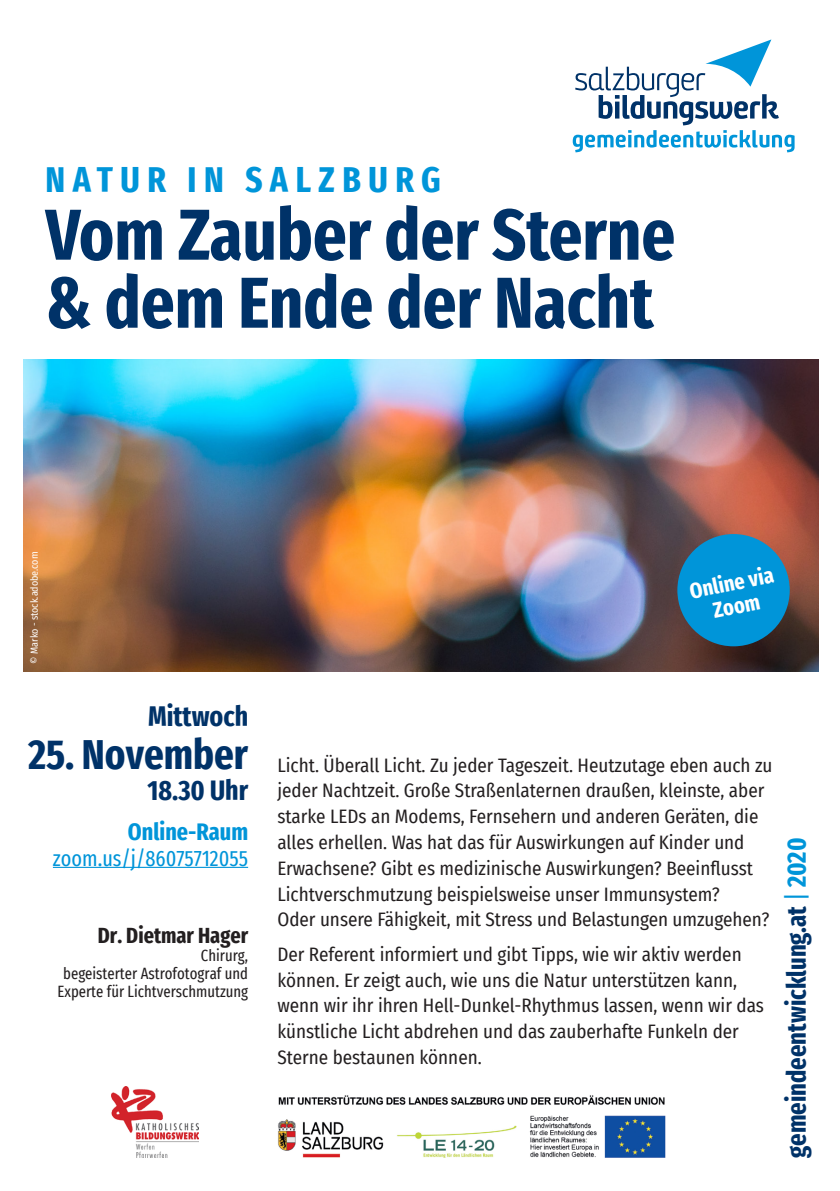
<style>
.page{position:relative;width:840px;height:1191px;background:#fff}
.page>*{position:absolute;margin:0;border:0;box-sizing:border-box;transform-origin:0 0}
.Titel{font:700 extra-condensed 72px/68px "Fira Sans";color:#003268}
.Datum{font:700 extra-condensed 42px "Fira Sans";color:#003268}
.VArt_GE{font:700 extra-condensed 36px "Fira Sans";letter-spacing:.21em;color:#0095d9}
.Uhr{font:700 extra-condensed 28px "Fira Sans";color:#003268}
.t1{font:700 extra-condensed 26.6px "Fira Sans";color:#003268}
.Ort_GE{font:700 extra-condensed 24px "Fira Sans";color:#0095d9}
.Ort_GE-2{font:extra-condensed 22px "Fira Sans";color:#0095d9}
.Dozent{font:700 extra-condensed 22px "Fira Sans";color:#231f20}
.t2{font:700 extra-condensed 22px "Fira Sans";color:#fff}
.Daten{font:19px/25.8px "Fira Sans Condensed";color:#231f20}
.Dozent-2{font:extra-condensed 16px/18px "Fira Sans";color:#231f20;text-align:right}
.Copyright{font:10px "Fira Sans Condensed";color:#fff}
.s1{font-weight:400;color:#0095d9}
.s2{color:#0095d9}
</style>
<div class="page">
<hr style="left:53px;top:866px;width:195px;height:2px;background:#0095d9">
<img style="left:112px;top:1086px;width:87px;height:71px">
<img style="left:23px;top:359px;width:794px;height:313px">
<svg style="left:572px;top:40px;width:222px;height:112px"></svg>
<div style="left:677px;top:534px;width:112px;height:112px;background:#0095d9;border-radius:50%"></div>
<img style="left:278px;top:1095px;width:386px;height:62px">
<p class="VArt_GE" style="left:46px;top:149px;width:396px">NATUR IN SALZBURG</p>
<p class="Titel" style="left:45px;top:196px;width:631px">Vom Zauber der Sterne &amp; dem Ende der Nacht</p>
<p class="Copyright" style="left:27px;top:663px;width:113px;rotate:-90deg">© Marko - stock.adobe.com</p>
<p class="Uhr" style="left:148px;top:693px;width:101px">Mittwoch</p>
<p class="Datum" style="left:28px;top:719px;width:221px">25. November</p>
<p class="Uhr" style="left:147px;top:766px;width:102px">18.30 Uhr</p>
<p class="Ort_GE" style="left:128px;top:811px;width:122px">Online-Raum</p>
<p class="Ort_GE-2" style="left:53px;top:841px;width:197px">zoom.us/j/86075712055</p>
<p class="Dozent" style="left:98px;top:917px;width:152px">Dr. Dietmar Hager</p>
<p class="Dozent-2" style="left:57px;top:946px;width:192px">Chirurg,<br>begeisterter Astrofotograf und<br>Experte für Lichtverschmutzung</p>
<p class="t2" style="left:685px;top:573px;width:87px;rotate:-12deg">Online via</p>
<p class="t2" style="left:709px;top:593px;width:49px;rotate:-12deg">Zoom</p>
<p class="Daten" style="left:277px;top:751px;width:496px">Licht. Überall Licht. Zu jeder Tageszeit. Heutzutage eben auch zu jeder Nachtzeit. Große Straßenlaternen draußen, kleinste, aber starke LEDs an Modems, Fernsehern und anderen Geräten, die alles erhellen. Was hat das für Auswirkungen auf Kinder und Erwachsene? Gibt es medizinische Auswirkungen? Beeinflusst Lichtverschmutzung beispielsweise unser Immunsystem?<br>Oder unsere Fähigkeit, mit Stress und Belastungen umzugehen?</p>
<p class="Daten" style="left:277px;top:940px;width:488px">Der Referent informiert und gibt Tipps, wie wir aktiv werden können. Er zeigt auch, wie uns die Natur unterstützen kann, wenn wir ihr ihren Hell-Dunkel-Rhythmus lassen, wenn wir das künstliche Licht abdrehen und das zauberhafte Funkeln der Sterne bestaunen können.</p>
<p class="t1" style="left:774px;top:1157px;width:322px;rotate:-90deg">gemeindeentwicklung.at <span class="s1">|</span> <span class="s2">2020</span></p>
</div>
